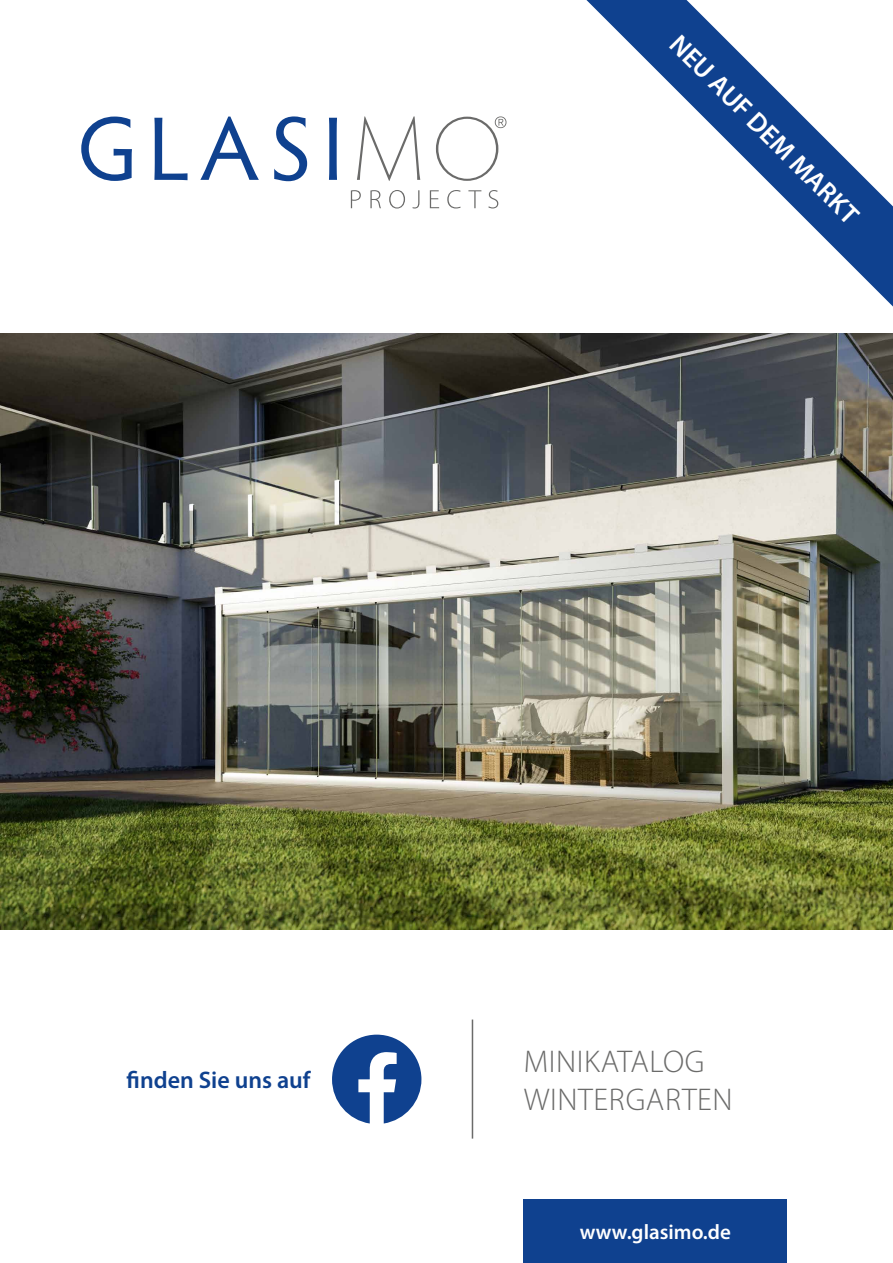
<style>
.page{position:relative;width:893px;height:1263px;background:#fff}
.page>*{position:absolute;margin:0;border:0;box-sizing:border-box;transform-origin:0 0}
.t1{font:300 31.5px/37.8px "Myriad Pro";letter-spacing:.02em;color:#6b6b6a}
.t2{font:600 27px "Myriad Pro";color:#fff}
.t3{font:600 24px "Myriad Pro";color:#0f418f}
.t4{font:600 21px "Myriad Pro";color:#fff}
</style>
<div class="page">
<img style="left:0;top:334px;width:893px;height:595px">
<svg style="left:332px;top:1035px;width:89px;height:88px"></svg>
<div style="left:523px;top:1199px;width:264px;height:64px;background:#0f418f"></div>
<hr style="left:472px;top:1019px;width:1px;height:119px;background:#6b6b6a">
<svg style="left:586px;top:0;width:307px;height:307px"></svg>
<svg style="left:154px;top:118px;width:34px;height:62px"></svg>
<svg style="left:200px;top:117px;width:59px;height:63px"></svg>
<svg style="left:274px;top:116px;width:33px;height:65px"></svg>
<svg style="left:329px;top:118px;width:8px;height:62px"></svg>
<svg style="left:357px;top:116px;width:63px;height:65px"></svg>
<svg style="left:81px;top:117px;width:51px;height:64px"></svg>
<svg style="left:436px;top:116px;width:70px;height:65px"></svg>
<svg style="left:351px;top:190px;width:10px;height:18px"></svg>
<svg style="left:370px;top:190px;width:11px;height:18px"></svg>
<svg style="left:389px;top:190px;width:16px;height:19px"></svg>
<svg style="left:412px;top:190px;width:7px;height:19px"></svg>
<svg style="left:430px;top:190px;width:9px;height:18px"></svg>
<svg style="left:447px;top:190px;width:14px;height:18px"></svg>
<svg style="left:468px;top:190px;width:13px;height:18px"></svg>
<svg style="left:488px;top:190px;width:10px;height:18px"></svg>
<p class="t2" style="left:686px;top:27px;width:256px;rotate:45deg">NEU AUF DEM MARKT</p>
<p class="t3" style="left:127px;top:1065px;width:185px">finden Sie uns auf</p>
<p class="t1" style="left:524px;top:1042px;width:210px">MINIKATALOG<br>WINTERGARTEN</p>
<p class="t4" style="left:580px;top:1218px;width:153px">www.glasimo.de</p>
</div>
